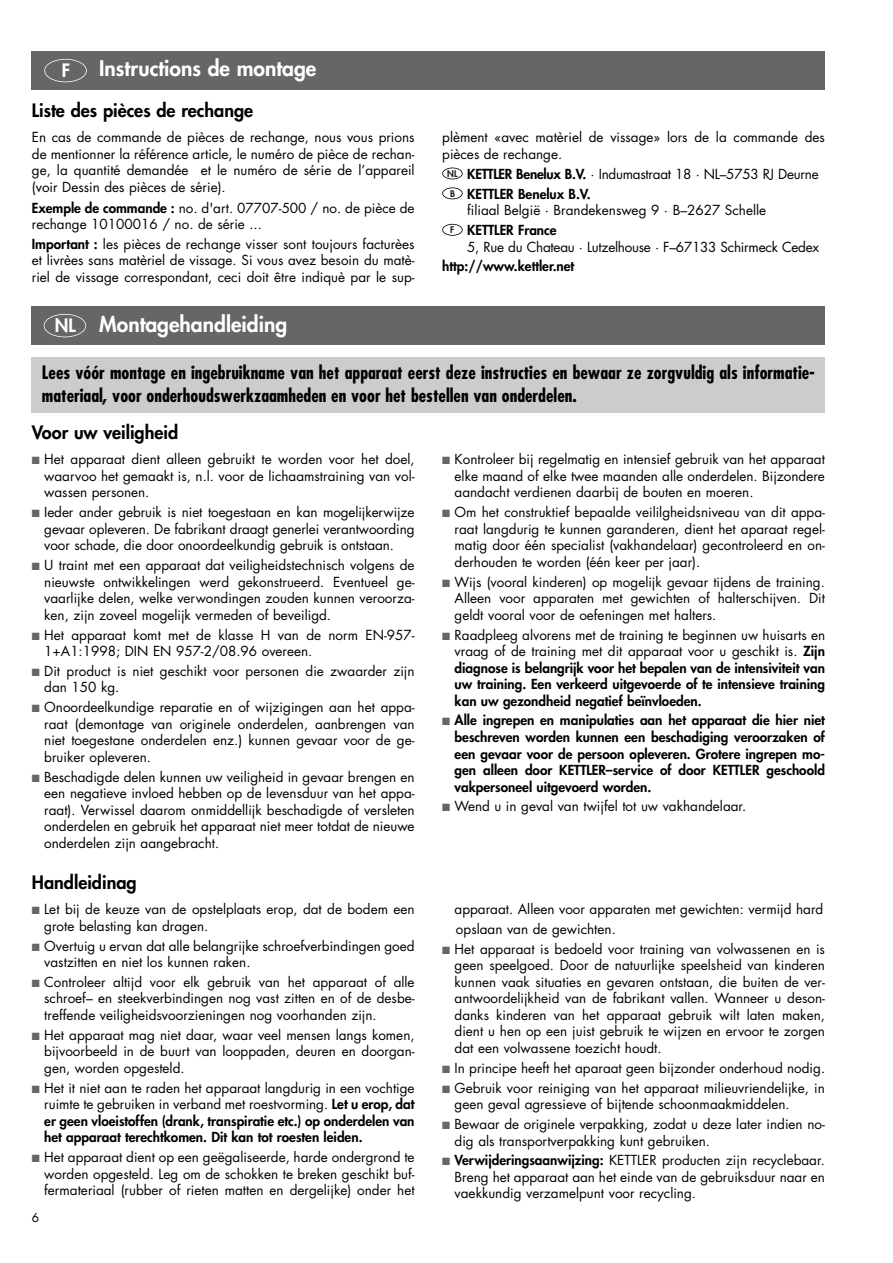
<style>
.page{position:relative;width:893px;height:1263px;background:#fff}
.page>*{position:absolute;margin:0;border:0;box-sizing:border-box;transform-origin:0 0}
.t1{font:800 21px "Futura";color:#fff}
.t2{font:700 condensed 18px/22.8px "Futura";color:#000}
.t3{font:800 18px "Futura";color:#000}
.t4{font:800 18px "Futura";color:#fff}
.t5{font:13.5px/16.5px "Futura";color:#000;text-align:justify}
.t6{font:800 13.5px/16.5px "Futura";color:#000;text-align:justify}
.t7{font:13.5px "Futura";letter-spacing:-.02em;color:#000}
.t8{font:12px "Futura";color:#000}
.t9{font:800 9px "Futura";color:#231f20}
.s1{font-weight:800}
.s2{font-weight:400}
.s3{font-size:18px}
.s4{color:#666}
</style>
<div class="page">
<div style="left:32px;top:306px;width:793px;height:39px;background:#666"></div>
<div style="left:44px;top:314px;width:42px;height:23px;border:2px solid #fff;border-radius:50%"></div>
<div style="left:32px;top:357px;width:793px;height:56px;background:#ccc"></div>
<div style="left:32px;top:51px;width:793px;height:38px;background:#666"></div>
<div style="left:44px;top:59px;width:43px;height:23px;border:2px solid #fff;border-radius:50%"></div>
<div style="left:442px;top:224px;width:21px;height:12px;border:2px solid #000;border-radius:50%"></div>
<div style="left:442px;top:187px;width:21px;height:12px;border:2px solid #000;border-radius:50%"></div>
<div style="left:442px;top:168px;width:21px;height:11px;border:2px solid #000;border-radius:50%"></div>
<h2 class="t4" style="left:62px;top:62px;width:10px">F</h2>
<h1 class="t1" style="left:99px;top:59px;width:219px">Instructions de montage</h1>
<h2 class="t3" style="left:32px;top:102px;width:223px">Liste des pièces de rechange</h2>
<p class="t5" style="left:32px;top:130px;width:384px">En cas de commande de pièces de rechange, nous vous prions de mentionner la référence article, le numéro de pièce de rechan&shy;ge, la quantité demandée et le numéro de série de l’appareil (voir Dessin des pièces de série).</p>
<p class="t5" style="left:32px;top:200px;width:384px"><span class="s1">Exemple de commande :</span> no. d'art. 07707-500 / no. de pièce de rechange 10100016 / no. de série ...</p>
<p class="t5" style="left:32px;top:236px;width:384px"><span class="s1">Important :</span> les pièces de rechange visser sont toujours facturèes et livrèes sans matèriel de vissage. Si vous avez besoin du matè - riel de vissage correspondant, ceci doit être indiquè par le sup -</p>
<p class="t5" style="left:442px;top:130px;width:384px">plèment «avec matèriel de vissage» lors de la commande des pièces de rechange.</p>
<p class="t6" style="left:467px;top:165px;width:353px;line-height:20px">KETTLER Benelux B.V. <span class="s2">· Indumastraat 18 · NL–5753 RJ Deurne<br></span>KETTLER Benelux B.V.</p>
<p class="t5" style="left:467px;top:203px;width:300px">filiaal België · Brandekensweg 9 · B–2627 Schelle</p>
<p class="t6" style="left:467px;top:223px;width:91px">KETTLER France</p>
<p class="t7" style="left:467px;top:240px;width:354px">5, Rue du Chateau · Lutzelhouse · F–67133 Schirmeck Cedex</p>
<p class="t6" style="left:442px;top:259px;width:134px">http://www.kettler.net</p>
<p class="t9" style="left:447px;top:169px;width:12px">NL</p>
<p class="t9" style="left:450px;top:189px;width:6px">B</p>
<p class="t9" style="left:450px;top:225px;width:6px">F</p>
<h1 class="t1" style="left:55px;top:314px;width:234px"><span class="s3">NL</span> Montagehandleiding</h1>
<h2 class="t2" style="left:42px;top:362px;width:775px">Lees vóór montage en ingebruikname van het apparaat eerst deze instructies en bewaar ze zorgvuldig als informatie&shy;materiaal, voor onderhoudswerkzaamheden en voor het bestellen van onderdelen.</h2>
<h2 class="t3" style="left:32px;top:424px;width:148px">Voor uw veiligheid</h2>
<p class="t5" style="left:44px;top:452px;width:372px;text-indent:-12px"><span class="s4">■</span> Het apparaat dient alleen gebruikt te worden voor het doel, waarvoo het gemaakt is, n.l. voor de lichaamstraining van vol&shy;wassen personen.</p>
<p class="t5" style="left:44px;top:505px;width:372px;text-indent:-12px"><span class="s4">■</span> Ieder ander gebruik is niet toegestaan en kan mogelijkerwijze gevaar opleveren. De fabrikant draagt generlei verantwoording voor schade, die door onoordeelkundig gebruik is ontstaan.</p>
<p class="t5" style="left:44px;top:558px;width:372px;text-indent:-12px"><span class="s4">■</span> U traint met een apparaat dat veiligheidstechnisch volgens de nieuwste ontwikkelingen werd gekonstrueerd. Eventueel ge&shy;vaarlijke delen, welke verwondingen zouden kunnen veroorza&shy;ken, zijn zoveel mogelijk vermeden of beveiligd.</p>
<p class="t5" style="left:44px;top:627px;width:372px;text-indent:-12px"><span class="s4">■</span> Het apparaat komt met de klasse H van de norm EN-957-<br>1+A1:1998; DIN EN 957-2/08.96 overeen.</p>
<p class="t5" style="left:44px;top:664px;width:372px;text-indent:-12px"><span class="s4">■</span> Dit product is niet geschikt voor personen die zwaarder zijn dan 150 kg.</p>
<p class="t5" style="left:44px;top:700px;width:372px;text-indent:-12px"><span class="s4">■</span> Onoordeelkundige reparatie en of wijzigingen aan het appa&shy;raat (demontage van originele onderdelen, aanbrengen van niet toegestane onderdelen enz.) kunnen gevaar voor de ge&shy;bruiker opleveren.</p>
<p class="t5" style="left:44px;top:770px;width:372px;text-indent:-12px"><span class="s4">■</span> Beschadigde delen kunnen uw veiligheid in gevaar brengen en een negatieve invloed hebben op de levensduur van het appa&shy;raat). Verwissel daarom onmiddellijk beschadigde of versleten onderdelen en gebruik het apparaat niet meer totdat de nieuwe onderdelen zijn aangebracht.</p>
<h2 class="t3" style="left:32px;top:874px;width:106px">Handleidinag</h2>
<p class="t5" style="left:44px;top:902px;width:372px;text-indent:-12px"><span class="s4">■</span> Let bij de keuze van de opstelplaats erop, dat de bodem een grote belasting kan dragen.</p>
<p class="t5" style="left:44px;top:938px;width:372px;text-indent:-12px"><span class="s4">■</span> Overtuig u ervan dat alle belangrijke schroefverbindingen goed vastzitten en niet los kunnen raken.</p>
<p class="t5" style="left:44px;top:975px;width:372px;text-indent:-12px"><span class="s4">■</span> Controleer altijd voor elk gebruik van het apparaat of alle schroef– en steekverbindingen nog vast zitten en of de desbe&shy;treffende veiligheidsvoorzieningen nog voorhanden zijn.</p>
<p class="t5" style="left:44px;top:1028px;width:372px;text-indent:-12px"><span class="s4">■</span> Het apparaat mag niet daar, waar veel mensen langs komen, bijvoorbeeld in de buurt van looppaden, deuren en doorgan&shy;gen, worden opgesteld.</p>
<p class="t6" style="left:44px;top:1080px;width:372px;text-indent:-12px"><span class="s4">■</span> <span class="s2">Het it niet aan te raden het apparaat langdurig in een vochtige ruimte te gebruiken in verband met roestvorming.</span> Let u erop, dat er geen vloeistoffen (drank, transpiratie etc.) op onderdelen van het apparaat terechtkomen. Dit kan tot roesten leiden.</p>
<p class="t5" style="left:44px;top:1150px;width:372px;text-indent:-12px"><span class="s4">■</span> Het apparaat dient op een geëgaliseerde, harde ondergrond te worden opgesteld. Leg om de schokken te breken geschikt buf&shy;fermateriaal (rubber of rieten matten en dergelijke) onder het</p>
<p class="t8" style="left:32px;top:1212px;width:9px">6</p>
<p class="t5" style="left:455px;top:452px;width:372px;text-indent:-12px"><span class="s4">■</span> Kontroleer bij regelmatig en intensief gebruik van het apparaat elke maand of elke twee maanden alle onderdelen. Bijzondere aandacht verdienen daarbij de bouten en moeren.</p>
<p class="t5" style="left:455px;top:505px;width:372px;text-indent:-12px"><span class="s4">■</span> Om het construktief bepaalde veililgheidsniveau van dit appa&shy;raat langdurig te kunnen garanderen, dient het aparaat regel&shy;matig door één specialist (vakhandelaar) gecontroleerd en on&shy;derhouden te worden (één keer per jaar).</p>
<p class="t5" style="left:455px;top:575px;width:372px;text-indent:-12px"><span class="s4">■</span> Wijs (vooral kinderen) op mogelijk gevaar tijdens de training.<br>Alleen voor apparaten met gewichten of halterschijven. Dit geldt vooral voor de oefeningen met halters.</p>
<p class="t6" style="left:455px;top:627px;width:372px;text-indent:-12px"><span class="s4">■</span> <span class="s2">Raadpleeg alvorens met de training te beginnen uw huisarts en vraag of de training met dit apparaat voor u geschikt is.</span> Zijn diagnose is belangrijk voor het bepalen van de intensiviteit van uw training. Een verkeerd uitgevoerde of te intensieve training kan uw gezondheid negatief beïnvloeden.</p>
<p class="t6" style="left:455px;top:713px;width:372px;text-indent:-12px"><span class="s4">■</span> Alle ingrepen en manipulaties aan het apparaat die hier niet beschreven worden kunnen een beschadiging veroorzaken of een gevaar voor de persoon opleveren. Grotere ingrepen mo&shy;gen alleen door KETTLER–service of door KETTLER geschoold vakpersoneel uitgevoerd worden.</p>
<p class="t5" style="left:442px;top:799px;width:306px"><span class="s4">■</span> Wend u in geval van twijfel tot uw vakhandelaar.</p>
<p class="t5" style="left:455px;top:900px;width:370px;line-height:20px">apparaat. Alleen voor apparaten met gewichten: vermijd hard opslaan van de gewichten.</p>
<p class="t5" style="left:455px;top:942px;width:372px;text-indent:-12px"><span class="s4">■</span> Het apparaat is bedoeld voor training van volwassenen en is geen speelgoed. Door de natuurlijke speelsheid van kinderen kunnen vaak situaties en gevaren ontstaan, die buiten de ver&shy;antwoordelijkheid van de fabrikant vallen. Wanneer u deson&shy;danks kinderen van het apparaat gebruik wilt laten maken, dient u hen op een juist gebruik te wijzen en ervoor te zorgen dat een volwassene toezicht houdt.</p>
<p class="t5" style="left:442px;top:1060px;width:384px"><span class="s4">■</span> In principe heeft het aparaat geen bijzonder onderhoud nodig.</p>
<p class="t5" style="left:455px;top:1080px;width:372px;text-indent:-12px"><span class="s4">■</span> Gebruik voor reiniging van het apparaat milieuvriendelijke, in geen geval agressieve of bijtende schoonmaakmiddelen.</p>
<p class="t5" style="left:455px;top:1117px;width:372px;text-indent:-12px"><span class="s4">■</span> Bewaar de originele verpakking, zodat u deze later indien no&shy;dig als transportverpakking kunt gebruiken.</p>
<p class="t5" style="left:455px;top:1153px;width:372px;text-indent:-12px"><span class="s4">■</span> <span class="s1">Verwijderingsaanwijzing:</span> KETTLER producten zijn recyclebaar.<br>Breng het apparaat aan het einde van de gebruiksduur naar en vaekkundig verzamelpunt voor recycling.</p>
</div>
